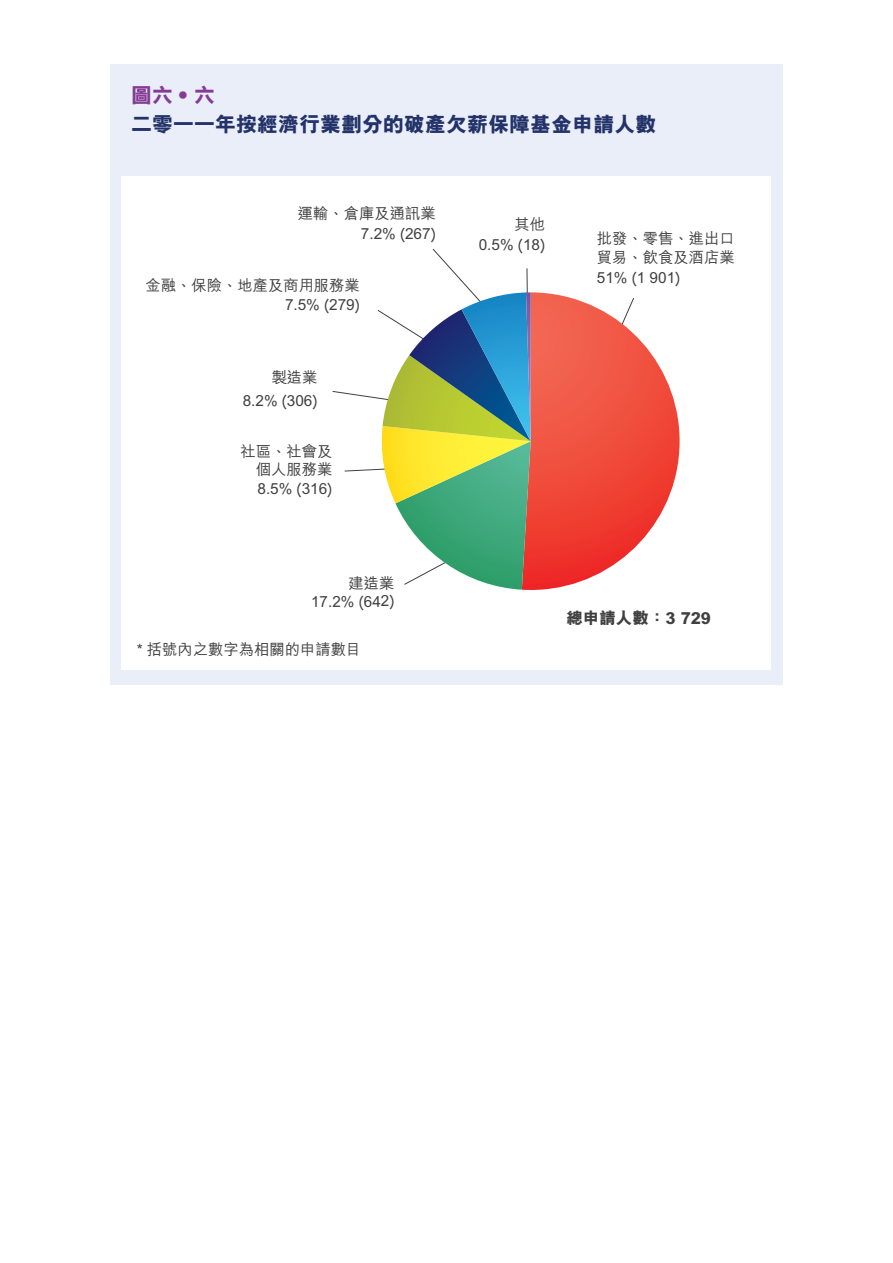
<style>
.page{position:relative;width:893px;height:1263px;background:#fff}
.page>*{position:absolute;margin:0;border:0;box-sizing:border-box;transform-origin:0 0}
.t1{font:21px "M Hei HK Xbold B5 pc H";color:#23336a}
.t2{font:21px "M Hei HK Xbold B5 pc H";color:#843c95}
.t3{font:16.5px "M Hei HK Xbold B5 pc H";color:#404041}
.t4{font:15.3px/18.6px "M Hei HK Medium B5 pc H";color:#404041;text-align:right}
</style>
<div class="page">
<div style="left:110px;top:64px;width:672px;height:621px;background:#eaeef8"></div>
<div style="left:121px;top:176px;width:649px;height:494px;background:#fff"></div>
<svg style="left:530px;top:292px;width:150px;height:298px"></svg>
<svg style="left:332px;top:248px;width:198px;height:342px"></svg>
<h1 class="t2" style="left:131px;top:87px;width:86px">圖六‧六</h1>
<h1 class="t1" style="left:131px;top:117px;width:527px">二零一一年按經濟行業劃分的破產欠薪保障基金申請人數</h1>
<p class="t4" style="left:298px;top:205px;width:139px;line-height:20.5px">運輸、倉庫及通訊業<br>7.2% (267)</p>
<p class="t4" style="left:146px;top:278px;width:216px">金融、保險、地產及商用服務業<br>7.5% (279)</p>
<p class="t4" style="left:243px;top:368px;width:76px;line-height:22.6px">製造業<br>8.2% (306)</p>
<p class="t4" style="left:256px;top:444px;width:78px;text-align:justify;text-indent:-15px">社區、社會及個人服務業8.5% (316)</p>
<p class="t4" style="left:310px;top:577px;width:85px;line-height:17.9px;rotate:-1deg">建造業<br>17.2% (642)</p>
<p class="t4" style="left:137px;top:642px;width:226px">* 括號內之數字為相關的申請數目</p>
<p class="t4" style="left:478px;top:217px;width:68px;line-height:20px">其他<br>0.5% (18)</p>
<p class="t4" style="left:597px;top:231px;width:139px;text-align:left">批發、零售、進出口貿易、飲食及酒店業</p>
<p class="t4" style="left:597px;top:270px;width:85px">51% (1 901)</p>
<p class="t3" style="left:566px;top:611px;width:146px">總申請人數：3 729</p>
</div>
